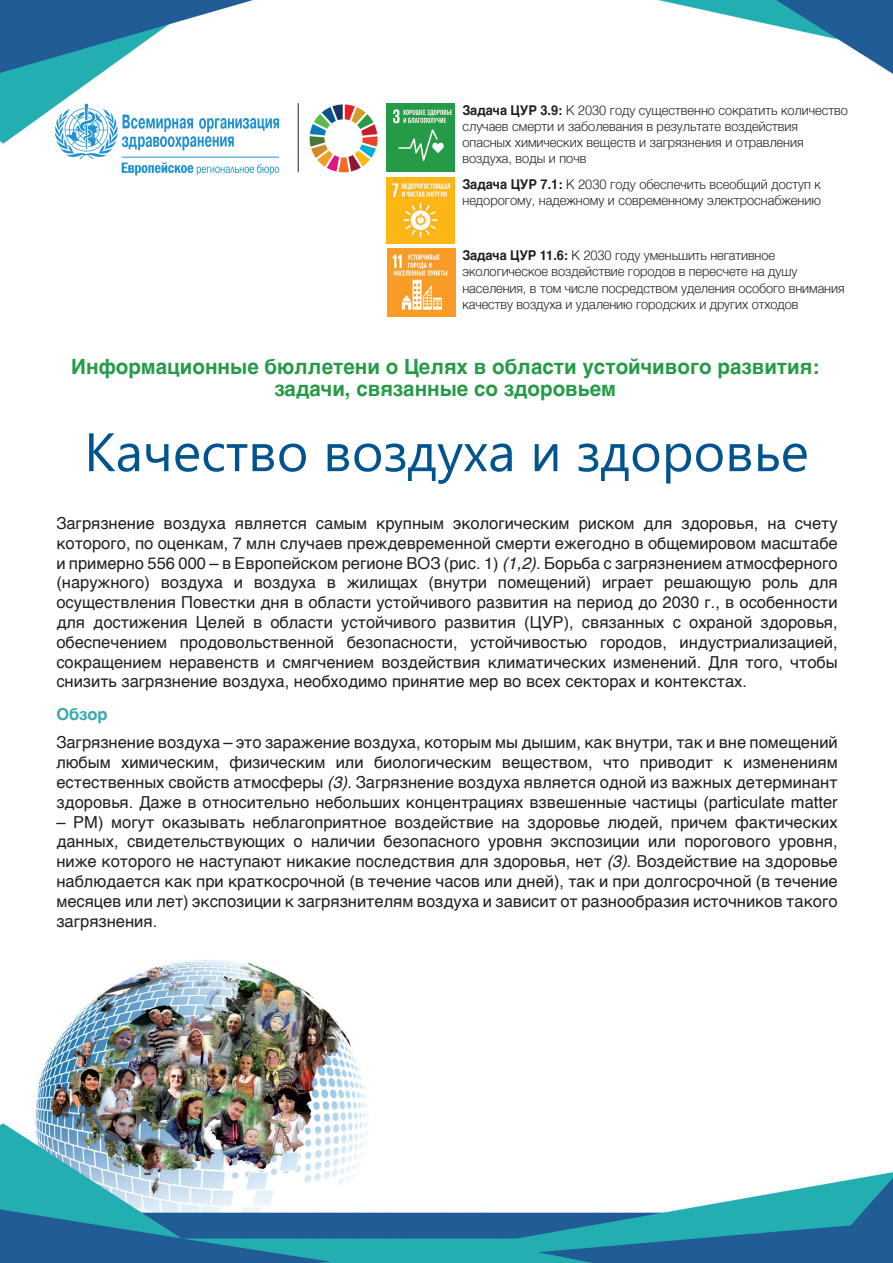
<style>
.page{position:relative;width:893px;height:1263px;background:#fff}
.page>*{position:absolute;margin:0;border:0;box-sizing:border-box;transform-origin:0 0}
.Titoli{font:54px "Segoe UI";color:#00548e}
.sottotitoli{font:700 21px/22.5px "Helvetica";color:#269b47;text-align:center}
.TESTO_NORMALE{font:16.5px/19.8px "Helvetica";color:#231f20;text-align:justify}
.sottotitoli_2{font:700 16.5px "Helvetica";color:#36a9af}
.TESTO_NORMALE-2{font:300 13.5px/16.2px "Helvetica";color:#231f20;scale:.95 1}
.s1{font-weight:700}
.s2{font-style:italic}
</style>
<div class="page">
<img style="left:0;top:0;width:893px;height:1263px">
<img style="left:387px;top:177px;width:68px;height:66px">
<img style="left:388px;top:249px;width:68px;height:68px">
<img style="left:387px;top:104px;width:68px;height:68px">
<img style="left:309px;top:104px;width:70px;height:70px">
<hr style="left:298px;top:103px;width:1px;height:69px;background:#231f20">
<svg style="left:55px;top:104px;width:224px;height:71px"></svg>
<p class="TESTO_NORMALE-2" style="left:462px;top:101px;width:407px"><span class="s1">Задача ЦУР 3.9:</span> К 2030 году существенно сократить количество случаев смерти и заболевания в результате воздействия опасных химических веществ и загрязнения и отравления воздуха, воды и почв</p>
<p class="TESTO_NORMALE-2" style="left:462px;top:175px;width:379px"><span class="s1">Задача ЦУР 7.1:</span> К 2030 году обеспечить всеобщий доступ к недорогому, надежному и современному электроснабжению</p>
<p class="TESTO_NORMALE-2" style="left:462px;top:246px;width:404px"><span class="s1">Задача ЦУР 11.6:</span> К 2030 году уменьшить негативное экологическое воздействие городов в пересчете на душу населения, в том числе посредством уделения особого внимания качеству воздуха и удалению городских и других отходов</p>
<p class="sottotitoli" style="left:71px;top:355px;width:749px">Информационные бюллетени о Целях в области устойчивого развития: задачи, связанные со здоровьем</p>
<p class="Titoli" style="left:84px;top:414px;width:726px">Качество воздуха и здоровье</p>
<p class="TESTO_NORMALE" style="left:56px;top:514px;width:783px">Загрязнение воздуха является самым крупным экологическим риском для здоровья, на счету которого, по оценкам, 7 млн случаев преждевременной смерти ежегодно в общемировом масштабе и примерно 556 000 – в Европейском регионе ВОЗ (рис. 1) <span class="s2">(1,2)</span>. Борьба с загрязнением атмосферного (наружного) воздуха и воздуха в жилищах (внутри помещений) играет решающую роль для осуществления Повестки дня в области устойчивого развития на период до 2030 г., в особенности для достижения Целей в области устойчивого развития (ЦУР), связанных с охраной здоровья, обеспечением продовольственной безопасности, устойчивостью городов, индустриализацией, сокращением неравенств и смягчением воздействия климатических изменений. Для того, чтобы снизить загрязнение воздуха, необходимо принятие мер во всех секторах и контекстах.</p>
<p class="sottotitoli_2" style="left:56px;top:701px;width:53px">Обзор</p>
<p class="TESTO_NORMALE" style="left:56px;top:733px;width:783px">Загрязнение воздуха – это заражение воздуха, которым мы дышим, как внутри, так и вне помещений любым химическим, физическим или биологическим веществом, что приводит к изменениям естественных свойств атмосферы <span class="s2">(3)</span>. Загрязнение воздуха является одной из важных детерминант здоровья. Даже в относительно небольших концентрациях взвешенные частицы (particulate matter</p>
<p class="TESTO_NORMALE" style="left:56px;top:812px;width:783px">– PM) могут оказывать неблагоприятное воздействие на здоровье людей, причем фактических данных, свидетельствующих о наличии безопасного уровня экспозиции или порогового уровня, ниже которого не наступают никакие последствия для здоровья, нет <span class="s2">(3)</span>. Воздействие на здоровье наблюдается как при краткосрочной (в течение часов или дней), так и при долгосрочной (в течение месяцев или лет) экспозиции к загрязнителям воздуха и зависит от разнообразия источников такого загрязнения.</p>
</div>
